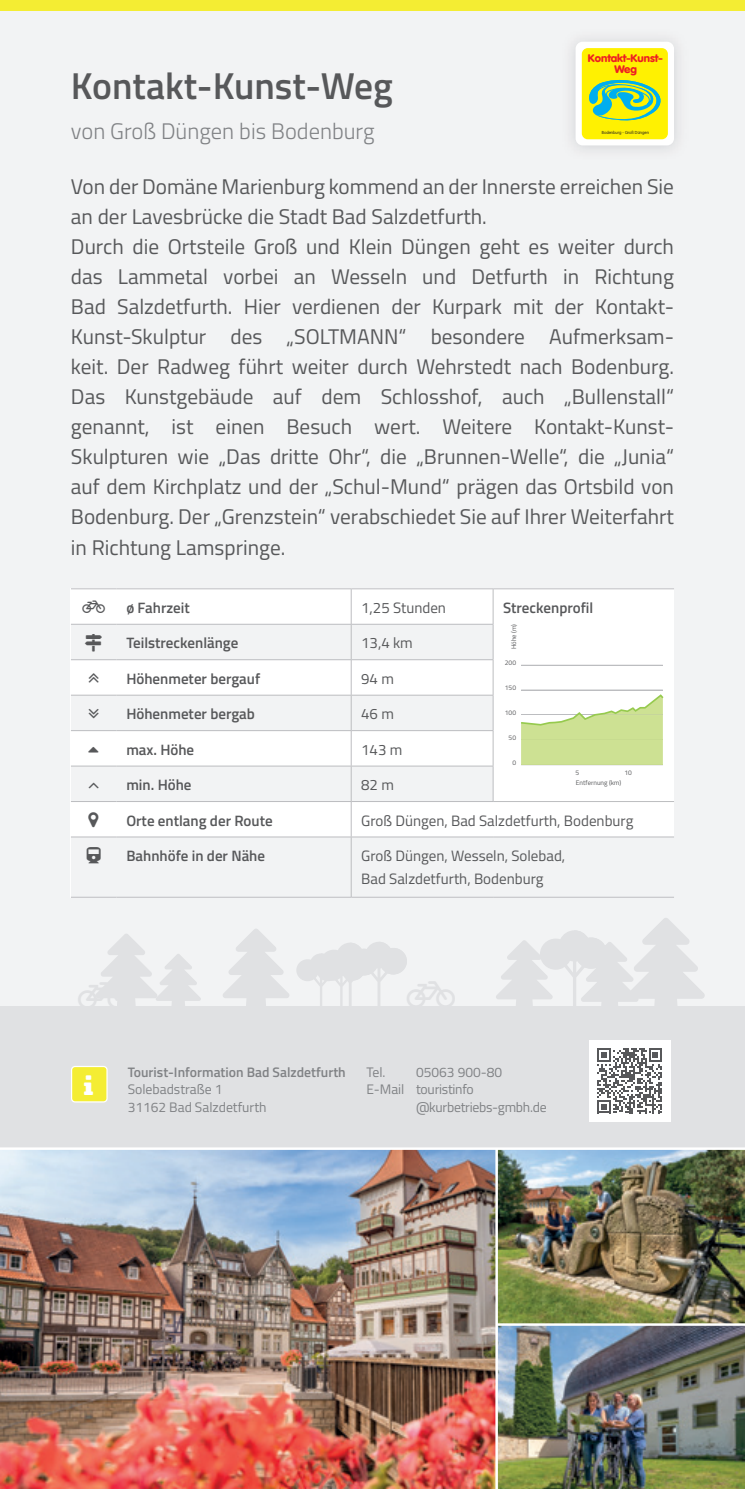
<style>
.page{position:relative;width:745px;height:1489px;background:#fff}
.page>*{position:absolute;margin:0;border:0;box-sizing:border-box;transform-origin:0 0}
.t1{font:600 37.5px "Titillium Web";color:#57585a}
.t2{font:300 22.5px "Titillium Web";color:#808285}
.t3{font:21.25px/30px "Titillium Web";color:#57585a}
.t4{font:600 15px "Titillium Web";color:#57585a}
.t5{font:15px/22.5px "Titillium Web";color:#57585a}
.t6{font:13.75px/17.5px "Titillium Web";color:#808285}
.t7{font:600 13.75px "Titillium Web";color:#808285}
.t8{font:13.75px "Titillium Web";letter-spacing:-.02em;color:#808285}
.t9{font:700 10.75px/11.2px "Vogue";color:#ee1d23;text-align:center;scale:1.04 1}
.t10{font:6.75px "Titillium Web";color:#57585a}
.t11{font:4.25px "Vogue";color:#231f20}
</style>
<div class="page">
<div style="left:0;top:0;width:744px;height:1488px;background:#f2f3f4"></div>
<div style="left:0;top:1006px;width:744px;height:143px;background:#e0e1e3"></div>
<div style="left:71px;top:1066px;width:36px;height:35px;background:#f4ed33;border-radius:4px"></div>
<div style="left:71px;top:1065px;width:37px;height:37px;border:1px solid #fff;border-radius:4px"></div>
<div style="left:588px;top:1040px;width:81px;height:81px;background:#fff"></div>
<svg style="left:597px;top:1048px;width:65px;height:65px"></svg>
<img style="left:21px;top:1149px;width:723px;height:339px">
<hr style="left:495px;top:1148px;width:2px;height:340px;background:#fff">
<hr style="left:0;top:1147px;width:744px;height:2px;background:#fff">
<hr style="left:496px;top:1323px;width:248px;height:2px;background:#fff">
<div style="left:572px;top:39px;width:105px;height:111px;background:#e6e7e9"></div>
<div style="left:575px;top:42px;width:98px;height:103px;background:#fff;border-radius:7px"></div>
<div style="left:581px;top:48px;width:86px;height:91px;background:#fff101;border-radius:6px"></div>
<svg style="left:589px;top:79px;width:72px;height:42px"></svg>
<div style="left:71px;top:588px;width:602px;height:309px;background:#fff"></div>
<svg style="left:71px;top:625px;width:602px;height:271px;fill:#f2f3f4"></svg>
<hr style="left:350px;top:589px;width:1px;height:35px;background:#bcbdc0">
<hr style="left:71px;top:624px;width:45px;height:1px;background:#bcbdc0">
<hr style="left:116px;top:624px;width:235px;height:1px;background:#bcbdc0">
<hr style="left:351px;top:624px;width:142px;height:1px;background:#bcbdc0">
<hr style="left:350px;top:624px;width:1px;height:35px;background:#bcbdc0">
<hr style="left:71px;top:659px;width:45px;height:1px;background:#bcbdc0">
<hr style="left:116px;top:659px;width:235px;height:1px;background:#bcbdc0">
<hr style="left:351px;top:659px;width:142px;height:1px;background:#bcbdc0">
<hr style="left:350px;top:660px;width:1px;height:34px;background:#bcbdc0">
<hr style="left:71px;top:694px;width:45px;height:1px;background:#bcbdc0">
<hr style="left:116px;top:694px;width:235px;height:1px;background:#bcbdc0">
<hr style="left:351px;top:694px;width:142px;height:1px;background:#bcbdc0">
<hr style="left:350px;top:695px;width:1px;height:35px;background:#bcbdc0">
<hr style="left:350px;top:731px;width:1px;height:34px;background:#bcbdc0">
<hr style="left:350px;top:766px;width:1px;height:35px;background:#bcbdc0">
<hr style="left:350px;top:801px;width:1px;height:35px;background:#bcbdc0">
<hr style="left:350px;top:837px;width:1px;height:59px;background:#bcbdc0">
<hr style="left:71px;top:730px;width:45px;height:1px;background:#bcbdc0">
<hr style="left:116px;top:730px;width:235px;height:1px;background:#bcbdc0">
<hr style="left:351px;top:730px;width:142px;height:1px;background:#bcbdc0">
<hr style="left:71px;top:765px;width:45px;height:1px;background:#bcbdc0">
<hr style="left:116px;top:765px;width:235px;height:1px;background:#bcbdc0">
<hr style="left:351px;top:765px;width:142px;height:1px;background:#bcbdc0">
<hr style="left:71px;top:801px;width:45px;height:1px;background:#bcbdc0">
<hr style="left:116px;top:801px;width:235px;height:1px;background:#bcbdc0">
<hr style="left:351px;top:801px;width:142px;height:1px;background:#bcbdc0">
<hr style="left:493px;top:801px;width:180px;height:1px;background:#bcbdc0">
<hr style="left:71px;top:836px;width:45px;height:1px;background:#bcbdc0">
<hr style="left:116px;top:836px;width:235px;height:1px;background:#bcbdc0">
<hr style="left:351px;top:836px;width:142px;height:1px;background:#bcbdc0">
<hr style="left:493px;top:836px;width:180px;height:1px;background:#bcbdc0">
<hr style="left:71px;top:896px;width:45px;height:1px;background:#bcbdc0">
<hr style="left:116px;top:896px;width:235px;height:1px;background:#bcbdc0">
<hr style="left:351px;top:896px;width:142px;height:1px;background:#bcbdc0">
<hr style="left:493px;top:896px;width:180px;height:1px;background:#bcbdc0">
<hr style="left:71px;top:588px;width:45px;height:1px;background:#bcbdc0">
<hr style="left:116px;top:588px;width:235px;height:1px;background:#bcbdc0">
<hr style="left:351px;top:588px;width:142px;height:1px;background:#bcbdc0">
<hr style="left:493px;top:588px;width:180px;height:1px;background:#bcbdc0">
<hr style="left:492px;top:589px;width:1px;height:35px;background:#bcbdc0">
<hr style="left:492px;top:624px;width:1px;height:35px;background:#bcbdc0">
<hr style="left:492px;top:660px;width:1px;height:34px;background:#bcbdc0">
<hr style="left:492px;top:695px;width:1px;height:35px;background:#bcbdc0">
<hr style="left:492px;top:731px;width:1px;height:34px;background:#bcbdc0">
<hr style="left:492px;top:766px;width:1px;height:35px;background:#bcbdc0">
<svg style="left:493px;top:589px;width:180px;height:212px"></svg>
<div style="left:0;top:0;width:744px;height:11px;background:#f4ed33"></div>
<img style="left:0;top:1150px;width:21px;height:338px">
<svg style="left:296px;top:942px;width:111px;height:64px"></svg>
<svg style="left:540px;top:930px;width:67px;height:76px"></svg>
<svg style="left:85px;top:633px;width:17px;height:18px"></svg>
<svg style="left:89px;top:673px;width:9px;height:10px"></svg>
<svg style="left:89px;top:708px;width:9px;height:10px"></svg>
<svg style="left:89px;top:782px;width:9px;height:6px"></svg>
<svg style="left:89px;top:812px;width:10px;height:15px"></svg>
<svg style="left:87px;top:846px;width:14px;height:16px"></svg>
<h1 class="t1" style="left:71px;top:58px;width:323px">Kontakt-Kunst-Weg</h1>
<p class="t2" style="left:71px;top:115px;width:305px">von Groß Düngen bis Bodenburg</p>
<p class="t9" style="left:587px;top:53px;width:73px">Kontakt-Kunst-<br>Weg</p>
<p class="t11" style="left:601px;top:131px;width:49px">Bodenburg - Groß Düngen</p>
<p class="t3" style="left:71px;top:171px;width:604px">Von der Domäne Marienburg kommend an der Innerste erreichen Sie an der Lavesbrücke die Stadt Bad Salzdetfurth.<br>Durch die Ortsteile Groß und Klein Düngen geht es weiter durch das Lammetal vorbei an Wesseln und Detfurth in Richtung Bad Salzdetfurth. Hier verdienen der Kurpark mit der Kontakt-Kunst-Skulptur des „SOLTMANN“ besondere Aufmerksam&shy;keit. Der Radweg führt weiter durch Wehrstedt nach Bodenburg.<br>Das Kunstgebäude auf dem Schlosshof, auch „Bullenstall“ genannt, ist einen Besuch wert. Weitere Kontakt-Kunst-Skulpturen wie „Das dritte Ohr“, die „Brunnen-Welle“, die „Junia“ auf dem Kirchplatz und der „Schul-Mund“ prägen das Ortsbild von Bodenburg. Der „Grenzstein“ verabschiedet Sie auf Ihrer Weiterfahrt in Richtung Lamspringe.</p>
<p class="t4" style="left:126px;top:596px;width:65px">ø Fahrzeit</p>
<p class="t5" style="left:361px;top:595px;width:86px">1,25 Stunden</p>
<p class="t4" style="left:503px;top:596px;width:92px">Streckenprofil</p>
<p class="t4" style="left:126px;top:632px;width:113px">Teilstreckenlänge</p>
<p class="t5" style="left:361px;top:631px;width:53px">13,4 km</p>
<p class="t4" style="left:126px;top:667px;width:135px">Höhenmeter bergauf</p>
<p class="t5" style="left:361px;top:666px;width:34px">94 m</p>
<p class="t4" style="left:126px;top:702px;width:130px">Höhenmeter bergab</p>
<p class="t5" style="left:361px;top:702px;width:34px">46 m</p>
<p class="t4" style="left:89px;top:738px;width:107px">➢ max. Höhe</p>
<p class="t5" style="left:361px;top:737px;width:43px">143 m</p>
<p class="t4" style="left:126px;top:773px;width:67px">min. Höhe</p>
<p class="t5" style="left:361px;top:773px;width:34px">82 m</p>
<p class="t4" style="left:126px;top:809px;width:148px">Orte entlang der Route</p>
<p class="t5" style="left:361px;top:808px;width:273px">Groß Düngen, Bad Salzdetfurth, Bodenburg</p>
<p class="t4" style="left:126px;top:844px;width:140px">Bahnhöfe in der Nähe</p>
<p class="t5" style="left:361px;top:843px;width:205px">Groß Düngen, Wesseln, Solebad,<br>Bad Salzdetfurth, Bodenburg</p>
<p class="t10" style="left:508px;top:649px;width:27px;rotate:-90deg">Höhe (m)</p>
<p class="t10" style="left:504px;top:658px;width:13px">200</p>
<p class="t10" style="left:504px;top:683px;width:13px">150</p>
<p class="t10" style="left:504px;top:708px;width:13px">100</p>
<p class="t10" style="left:508px;top:733px;width:9px">50</p>
<p class="t10" style="left:512px;top:758px;width:5px">0</p>
<p class="t10" style="left:575px;top:767px;width:5px">5</p>
<p class="t10" style="left:624px;top:767px;width:9px">10</p>
<p class="t10" style="left:575px;top:777px;width:47px">Entfernung (km)</p>
<p class="t7" style="left:128px;top:1061px;width:219px">Tourist-Information Bad Salzdetfurth</p>
<p class="t6" style="left:128px;top:1079px;width:140px">Solebadstraße 1<br>31162 Bad Salzdetfurth</p>
<p class="t6" style="left:366px;top:1062px;width:21px">Tel.</p>
<p class="t6" style="left:366px;top:1062px;width:137px;text-indent:50px">05063 900-80<br>E-Mail touristinfo</p>
<p class="t8" style="left:416px;top:1096px;width:132px">@kurbetriebs-gmbh.de</p>
</div>
